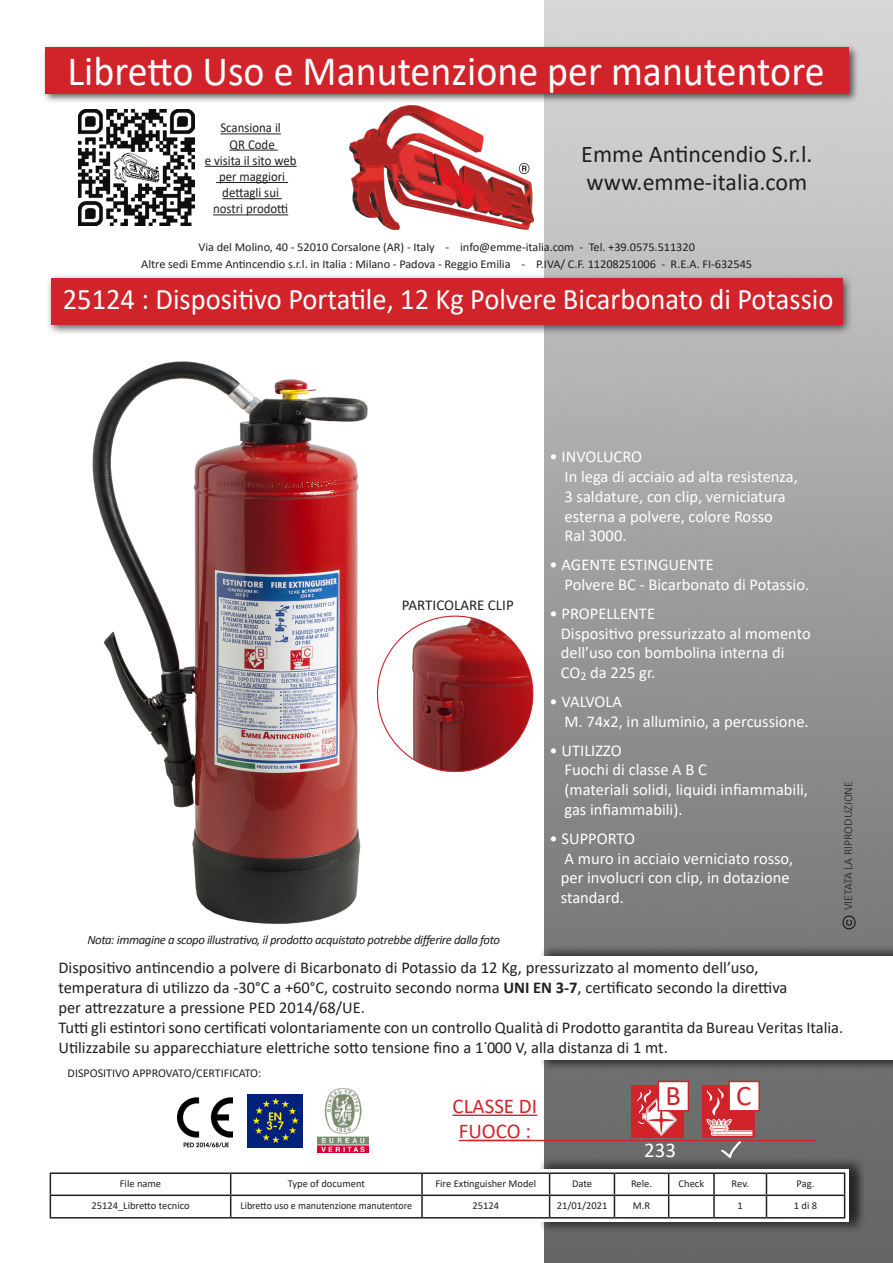
<style>
.page{position:relative;width:893px;height:1263px;background:#fff}
.page>*{position:absolute;margin:0;border:0;box-sizing:border-box;transform-origin:0 0}
.t1{font:42px "Calibri";color:#fff;scale:.95 1}
.t2{font:30px "Calibri";color:#fff;scale:.95 1}
.codice_tabella{font:28.5px "Calibri";color:#d1232a}
.t3{font:24px/28.8px "Calibri";color:#231f20}
.codice_tabella-2{font:21px "Calibri";color:#d1232a}
.codice_tabella-3{font:21px "Calibri";color:#fff}
.codice_tabella-4{font:16.5px "Calibri";color:#fff}
.codice_tabella-5{font:16.5px/19.8px "Calibri";color:#231f20}
.codice_tabella-6{font:15px "Calibri";color:#231f20}
.t4{font:13.5px/16.2px "Calibri";color:#231f20;text-align:center;scale:.95 1}
.codice_tabella-7{font:italic 12.75px "Calibri";letter-spacing:-.03em;color:#231f20}
.codice_tabella-8{font:12px/16.5px "Calibri";letter-spacing:-.005em;color:#231f20;text-align:center}
.t5{font:300 12px "Calibri";color:#231f20}
.t6{font:10.5px "Calibri";color:#231f20}
.t7{font:10.5px "Calibri";color:#231f20;scale:.95 1}
.s1{font-weight:700}
</style>
<div class="page">
<img style="left:544px;top:0;width:349px;height:1263px">
<img style="left:350px;top:106px;width:183px;height:124px">
<img style="left:841px;top:914px;width:15px;height:16px">
<div style="left:539px;top:953px;width:354px;height:119px;background:#231f20;opacity:.75"></div>
<div style="left:539px;top:944px;width:354px;height:120px;background:#231f20;opacity:.75"></div>
<div style="left:539px;top:956px;width:354px;height:104px;background:#fff"></div>
<div style="left:46px;top:274px;width:808px;height:62px;background:#231f20;opacity:.75"></div>
<div style="left:51px;top:279px;width:791px;height:46px;background:#d1232a"></div>
<div style="left:42px;top:44px;width:817px;height:60px;background:#231f20;opacity:.75"></div>
<div style="left:46px;top:48px;width:803px;height:46px;background:#d1232a"></div>
<div style="left:538px;top:1165px;width:327px;height:69px;background:#231f20;opacity:.75"></div>
<div style="left:538px;top:1157px;width:327px;height:69px;background:#231f20;opacity:.75"></div>
<div style="left:538px;top:1169px;width:311px;height:53px;background:#fff"></div>
<hr style="left:50px;top:1172px;width:181px;height:2px;background:#231f20">
<hr style="left:231px;top:1172px;width:191px;height:2px;background:#231f20">
<hr style="left:422px;top:1172px;width:128px;height:2px;background:#231f20">
<hr style="left:421px;top:1174px;width:2px;height:20px;background:#231f20">
<hr style="left:550px;top:1172px;width:64px;height:2px;background:#231f20">
<hr style="left:614px;top:1172px;width:55px;height:2px;background:#231f20">
<hr style="left:669px;top:1172px;width:45px;height:2px;background:#231f20">
<hr style="left:714px;top:1172px;width:52px;height:2px;background:#231f20">
<hr style="left:713px;top:1174px;width:2px;height:20px;background:#231f20">
<hr style="left:766px;top:1172px;width:79px;height:2px;background:#231f20">
<hr style="left:50px;top:1194px;width:181px;height:2px;background:#231f20">
<svg style="left:50px;top:1174px;width:1px;height:43px"></svg>
<hr style="left:231px;top:1194px;width:191px;height:2px;background:#231f20">
<svg style="left:230px;top:1174px;width:1px;height:43px"></svg>
<hr style="left:422px;top:1194px;width:128px;height:2px;background:#231f20">
<hr style="left:421px;top:1196px;width:2px;height:21px;background:#231f20">
<hr style="left:550px;top:1194px;width:64px;height:2px;background:#231f20">
<svg style="left:549px;top:1174px;width:1px;height:43px"></svg>
<hr style="left:614px;top:1194px;width:55px;height:2px;background:#231f20">
<svg style="left:614px;top:1174px;width:1px;height:43px"></svg>
<hr style="left:669px;top:1194px;width:45px;height:2px;background:#231f20">
<svg style="left:668px;top:1174px;width:1px;height:43px"></svg>
<hr style="left:714px;top:1194px;width:52px;height:2px;background:#231f20">
<hr style="left:713px;top:1196px;width:2px;height:21px;background:#231f20">
<hr style="left:766px;top:1194px;width:79px;height:2px;background:#231f20">
<svg style="left:766px;top:1174px;width:1px;height:43px"></svg>
<svg style="left:844px;top:1174px;width:1px;height:43px"></svg>
<hr style="left:50px;top:1217px;width:181px;height:1px;background:#231f20">
<hr style="left:231px;top:1217px;width:191px;height:1px;background:#231f20">
<hr style="left:422px;top:1217px;width:128px;height:1px;background:#231f20">
<hr style="left:550px;top:1217px;width:64px;height:1px;background:#231f20">
<hr style="left:614px;top:1217px;width:55px;height:1px;background:#231f20">
<hr style="left:669px;top:1217px;width:45px;height:1px;background:#231f20">
<hr style="left:714px;top:1217px;width:52px;height:1px;background:#231f20">
<hr style="left:766px;top:1217px;width:79px;height:1px;background:#231f20">
<hr style="left:220px;top:133px;width:61px;height:1px;background:#231f20">
<hr style="left:229px;top:150px;width:49px;height:1px;background:#231f20">
<hr style="left:205px;top:166px;width:92px;height:1px;background:#231f20">
<hr style="left:216px;top:182px;width:72px;height:1px;background:#231f20">
<hr style="left:222px;top:198px;width:60px;height:1px;background:#231f20">
<hr style="left:213px;top:214px;width:75px;height:1px;background:#231f20">
<img style="left:79px;top:110px;width:115px;height:115px">
<hr style="left:452px;top:1114px;width:85px;height:2px;background:#d1232a">
<hr style="left:459px;top:1140px;width:72px;height:1px;background:#d1232a">
<hr style="left:469px;top:1140px;width:346px;height:1px;background:#d1232a">
<img style="left:721px;top:1142px;width:19px;height:15px">
<div style="left:631px;top:1085px;width:53px;height:53px;background:#d1232a"></div>
<svg style="left:637px;top:1089px;width:40px;height:47px"></svg>
<div style="left:702px;top:1085px;width:53px;height:53px;background:#d1232a"></div>
<svg style="left:706px;top:1088px;width:46px;height:48px"></svg>
<div style="left:658px;top:1081px;width:31px;height:30px;background:#fff;border:2px solid #d1232a"></div>
<div style="left:728px;top:1081px;width:32px;height:30px;background:#fff;border:2px solid #d1232a"></div>
<img style="left:92px;top:361px;width:276px;height:563px">
<svg style="left:376px;top:615px;width:158px;height:158px"></svg>
<img style="left:177px;top:1097px;width:55px;height:51px">
<img style="left:248px;top:1094px;width:54px;height:54px">
<img style="left:318px;top:1088px;width:50px;height:64px">
<h1 class="t1" style="left:68px;top:42px;width:798px">Libretto Uso e Manutenzione per manutentore</h1>
<p class="t4" style="left:205px;top:119px;width:98px">Scansiona il<br>QR Code<br>e visita il sito web per maggiori dettagli sui<br>nostri prodotti</p>
<p class="codice_tabella-8" style="left:141px;top:239px;width:612px">Via del Molino, 40 - 52010 Corsalone (AR) - Italy - info@emme-italia.com - Tel. +39.0575.511320<br>Altre sedi Emme Antincendio s.r.l. in Italia : Milano - Padova - Reggio Emilia - P.IVA/ C.F. 11208251006 - R.E.A. FI-632545</p>
<h3 class="t3" style="left:581px;top:139px;width:233px">Emme Antincendio S.r.l. www.emme-italia.com</h3>
<h2 class="t2" style="left:63px;top:279px;width:813px">25124 : Dispositivo Portatile, 12 Kg Polvere Bicarbonato di Potassio</h2>
<p class="codice_tabella-6" style="left:402px;top:594px;width:113px">PARTICOLARE CLIP</p>
<p class="codice_tabella-7" style="left:87px;top:931px;width:414px">Nota: immagine a scopo illustrativo, il prodotto acquistato potrebbe differire dalla foto</p>
<p class="codice_tabella-4" style="left:550px;top:445px;width:94px">• INVOLUCRO</p>
<p class="codice_tabella-4" style="left:564px;top:465px;width:235px">In lega di acciaio ad alta resistenza,</p>
<p class="codice_tabella-4" style="left:564px;top:485px;width:223px">3 saldature, con clip, verniciatura</p>
<p class="codice_tabella-4" style="left:564px;top:505px;width:210px">esterna a polvere, colore Rosso</p>
<p class="codice_tabella-4" style="left:564px;top:524px;width:63px">Ral 3000.</p>
<p class="codice_tabella-4" style="left:550px;top:553px;width:166px">• AGENTE ESTINGUENTE</p>
<p class="codice_tabella-4" style="left:564px;top:573px;width:246px">Polvere BC - Bicarbonato di Potassio.</p>
<p class="codice_tabella-4" style="left:550px;top:602px;width:107px">• PROPELLENTE</p>
<p class="codice_tabella-4" style="left:561px;top:622px;width:252px">Dispositivo pressurizzato al momento</p>
<p class="codice_tabella-4" style="left:561px;top:641px;width:225px">dell’uso con bombolina interna di</p>
<p class="codice_tabella-4" style="left:561px;top:661px;width:96px">CO<sub>2</sub> da 225 gr.</p>
<p class="codice_tabella-4" style="left:550px;top:690px;width:74px">• VALVOLA</p>
<p class="codice_tabella-4" style="left:564px;top:710px;width:246px">M. 74x2, in alluminio, a percussione.</p>
<p class="codice_tabella-4" style="left:550px;top:739px;width:74px">• UTILIZZO</p>
<p class="codice_tabella-4" style="left:564px;top:758px;width:144px">Fuochi di classe A B C</p>
<p class="codice_tabella-4" style="left:564px;top:778px;width:245px">(materiali solidi, liquidi infiammabili,</p>
<p class="codice_tabella-4" style="left:564px;top:798px;width:119px">gas infiammabili).</p>
<p class="codice_tabella-4" style="left:550px;top:827px;width:87px">• SUPPORTO</p>
<p class="codice_tabella-4" style="left:564px;top:847px;width:230px">A muro in acciaio verniciato rosso,</p>
<p class="codice_tabella-4" style="left:561px;top:866px;width:230px">per involucri con clip, in dotazione</p>
<p class="codice_tabella-4" style="left:561px;top:886px;width:65px">standard.</p>
<p class="t5" style="left:841px;top:910px;width:131px;rotate:-90deg">VIETATA LA RIPRODUZIONE</p>
<p class="codice_tabella-5" style="left:58px;top:957px;width:702px">Dispositivo antincendio a polvere di Bicarbonato di Potassio da 12 Kg, pressurizzato al momento dell’uso,</p>
<p class="codice_tabella-5" style="left:58px;top:977px;width:730px">temperatura di utilizzo da -30°C a +60°C, costruito secondo norma <span class="s1">UNI EN 3-7</span>, certificato secondo la direttiva</p>
<p class="codice_tabella-5" style="left:58px;top:997px;width:308px">per attrezzature a pressione PED 2014/68/UE.</p>
<p class="codice_tabella-5" style="left:58px;top:1017px;width:786px">Tutti gli estintori sono certificati volontariamente con un controllo Qualità di Prodotto garantita da Bureau Veritas Italia.<br>Utilizzabile su apparecchiature elettriche sotto tensione fino a 1 000 V, alla distanza di 1 mt.</p>
<p class="codice_tabella-5" style="left:483px;top:1028px;width:6px">.</p>
<p class="codice_tabella-8" style="left:68px;top:1065px;width:195px">DISPOSITIVO APPROVATO/CERTIFICATO:</p>
<p class="codice_tabella-2" style="left:452px;top:1091px;width:86px">CLASSE DI</p>
<p class="codice_tabella-2" style="left:459px;top:1116px;width:74px">FUOCO :</p>
<p class="codice_tabella" style="left:665px;top:1076px;width:17px">B</p>
<p class="codice_tabella" style="left:736px;top:1076px;width:17px">C</p>
<p class="codice_tabella-3" style="left:644px;top:1135px;width:33px">233</p>
<p class="t6" style="left:120px;top:1176px;width:43px">File name</p>
<p class="t6" style="left:288px;top:1176px;width:79px">Type of document</p>
<p class="t6" style="left:435px;top:1176px;width:102px">Fire Extinguisher Model</p>
<p class="t6" style="left:572px;top:1176px;width:22px">Date</p>
<p class="t6" style="left:631px;top:1176px;width:23px">Rele.</p>
<p class="t6" style="left:679px;top:1176px;width:27px">Check</p>
<p class="t6" style="left:732px;top:1176px;width:19px">Rev.</p>
<p class="t6" style="left:797px;top:1176px;width:19px">Pag.</p>
<p class="t6" style="left:91px;top:1198px;width:100px">25124_Libretto tecnico</p>
<p class="t7" style="left:241px;top:1198px;width:182px">Libretto uso e manutenzione manutentore</p>
<p class="t6" style="left:472px;top:1198px;width:28px">25124</p>
<p class="t6" style="left:557px;top:1198px;width:52px">21/01/2021</p>
<p class="t6" style="left:633px;top:1198px;width:19px">M.R</p>
<p class="t6" style="left:738px;top:1198px;width:7px">1</p>
<p class="t6" style="left:794px;top:1198px;width:25px">1 di 8</p>
</div>
